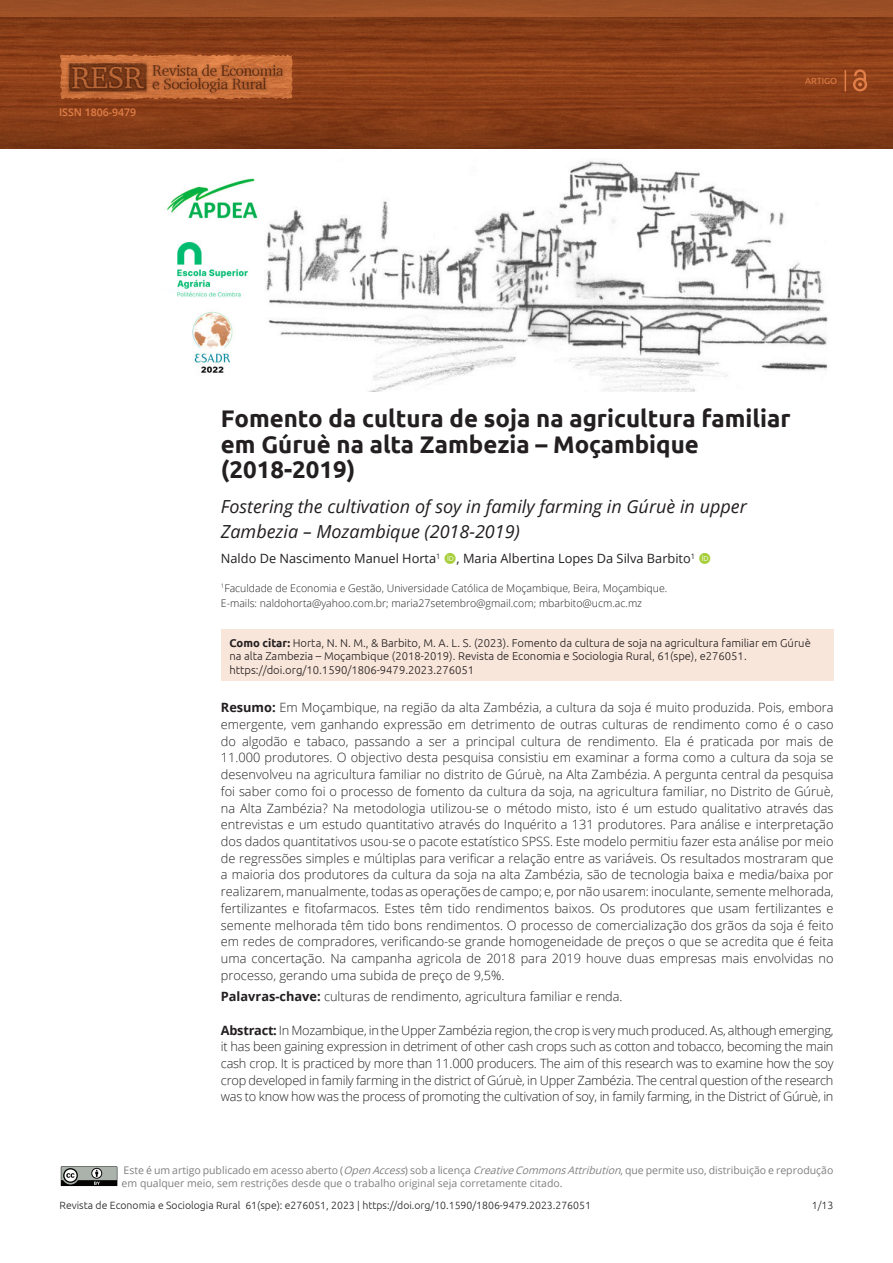
<style>
.page{position:relative;width:893px;height:1263px;background:#fff}
.page>*{position:absolute;margin:0;border:0;box-sizing:border-box;transform-origin:0 0}
.ArticleTitle{font:700 24px/25.7px "Ubuntu";color:#231f20}
.ArticleTitle-Trans1{font:italic 18px/25.7px "Open Sans";color:#231f20}
.Abstract{font:300 12.75px/16.6px "Open Sans";color:#231f20;text-align:justify}
.Abstract-Trans1{font:300 12.75px/16.6px "Open Sans";letter-spacing:-.02em;color:#231f20;text-align:justify}
.Authors{font:12.75px "Open Sans";color:#231f20}
.Keywords{font:300 12.75px "Open Sans";color:#231f20}
.HowToCite{font:300 11.25px/13.6px "Ubuntu";color:#231f20}
.LicenseParaAlt{font:10.5px/12.6px "Open Sans";color:#7f7f7f}
.Affiliations{font:300 10.5px/15.9px "Open Sans";color:#231f20}
.t1{font:300 10.5px "Ubuntu";color:#231f20}
.t2{font:600 10.5px "Open Sans";color:#e27f49}
.t3{font:9px "Ubuntu";color:#e27f48}
.s1{font-weight:700}
.s2{font-style:italic}
</style>
<div class="page">
<svg style="left:0;top:17px;width:893px;height:132px;background:#863b17"></svg>
<div style="left:0;top:0;width:893px;height:17px;background:#9d5026"></div>
<img style="left:58px;top:52px;width:238px;height:50px">
<svg style="left:853px;top:69px;width:14px;height:22px"></svg>
<svg style="left:845px;top:70px;width:1px;height:21px"></svg>
<svg style="left:61px;top:1166px;width:57px;height:21px"></svg>
<img style="left:166px;top:160px;width:662px;height:232px">
<div style="left:221px;top:629px;width:612px;height:51px;background:#f9e6da"></div>
<p class="t2" style="left:59px;top:105px;width:79px">ISSN 1806-9479</p>
<p class="t3" style="left:805px;top:75px;width:34px">ARTIGO</p>
<p class="ArticleTitle" style="left:221px;top:405px;width:571px">Fomento da cultura de soja na agricultura familiar em Gúruè na alta Zambezia – Moçambique (2018-2019)</p>
<p class="ArticleTitle-Trans1" style="left:221px;top:493px;width:527px">Fostering the cultivation of soy in family farming in Gúruè in upper<br>Zambezia – Mozambique (2018-2019)</p>
<p class="Authors" style="left:221px;top:549px;width:221px">Naldo De Nascimento Manuel Horta<sup>1</sup></p>
<p class="Authors" style="left:457px;top:549px;width:240px">, Maria Albertina Lopes Da Silva Barbito<sup>1</sup></p>
<p class="Affiliations" style="left:221px;top:579px;width:448px"><sup>1</sup>Faculdade de Economia e Gestão, Universidade Católica de Moçambique, Beira, Moçambique.<br>E-mails: naldohorta@yahoo.com.br; maria27setembro@gmail.com; mbarbito@ucm.ac.mz</p>
<p class="HowToCite" style="left:229px;top:636px;width:583px"><span class="s1">Como citar:</span> Horta, N. N. M., &amp; Barbito, M. A. L. S. (2023). Fomento da cultura de soja na agricultura familiar em Gúruè na alta Zambezia – Moçambique (2018-2019). Revista de Economia e Sociologia Rural, 61(spe), e276051. https://doi.org/10.1590/1806-9479.2023.276051</p>
<p class="Abstract" style="left:221px;top:699px;width:614px"><span class="s1">Resumo:</span> Em Moçambique, na região da alta Zambézia, a cultura da soja é muito produzida. Pois, embora emergente, vem ganhando expressão em detrimento de outras culturas de rendimento como é o caso do algodão e tabaco, passando a ser a principal cultura de rendimento. Ela é praticada por mais de 11.000 produtores. O objectivo desta pesquisa consistiu em examinar a forma como a cultura da soja se desenvolveu na agricultura familiar no distrito de Gúruè, na Alta Zambézia. A pergunta central da pesquisa foi saber como foi o processo de fomento da cultura da soja, na agricultura familiar, no Distrito de Gúruè, na Alta Zambézia? Na metodologia utilizou-se o método misto, isto é um estudo qualitativo através das entrevistas e um estudo quantitativo através do Inquérito a 131 produtores. Para análise e interpretação dos dados quantitativos usou-se o pacote estatístico SPSS. Este modelo permitiu fazer esta análise por meio de regressões simples e múltiplas para verificar a relação entre as variáveis. Os resultados mostraram que a maioria dos produtores da cultura da soja na alta Zambézia, são de tecnologia baixa e media/baixa por realizarem, manualmente, todas as operações de campo; e, por não usarem: inoculante, semente melhorada, fertilizantes e fitofarmacos. Estes têm tido rendimentos baixos. Os produtores que usam fertilizantes e semente melhorada têm tido bons rendimentos. O processo de comercialização dos grãos da soja é feito em redes de compradores, verificando-se grande homogeneidade de preços o que se acredita que é feita uma concertação. Na campanha agricola de 2018 para 2019 houve duas empresas mais envolvidas no processo, gerando uma subida de preço de 9,5%.</p>
<p class="Keywords" style="left:221px;top:987px;width:403px"><span class="s1">Palavras-chave:</span> culturas de rendimento, agricultura familiar e renda.</p>
<p class="Abstract-Trans1" style="left:221px;top:1021px;width:614px"><span class="s1">Abstract:</span> In Mozambique, in the Upper Zambézia region, the crop is very much produced. As, although emerging, it has been gaining expression in detriment of other cash crops such as cotton and tobacco, becoming the main cash crop. It is practiced by more than 11.000 producers. The aim of this research was to examine how the soy crop developed in family farming in the district of Gúruè, in Upper Zambézia. The central question of the research was to know how was the process of promoting the cultivation of soy, in family farming, in the District of Gúruè, in</p>
<p class="LicenseParaAlt" style="left:122px;top:1164px;width:713px">Este é um artigo publicado em acesso aberto (<span class="s2">OpenAccess</span>) sob a licença <span class="s2">CreativeCommonsAttribution</span>, que permite uso, distribuição e reprodução em qualquer meio, sem restrições desde que o trabalho original seja corretamente citado.</p>
<p class="t1" style="left:60px;top:1198px;width:533px">Revista de Economia e Sociologia Rural 61(spe): e276051, 2023 | https://doi.org/10.1590/1806-9479.2023.276051</p>
<p class="t1" style="left:812px;top:1198px;width:23px">1/13</p>
</div>
